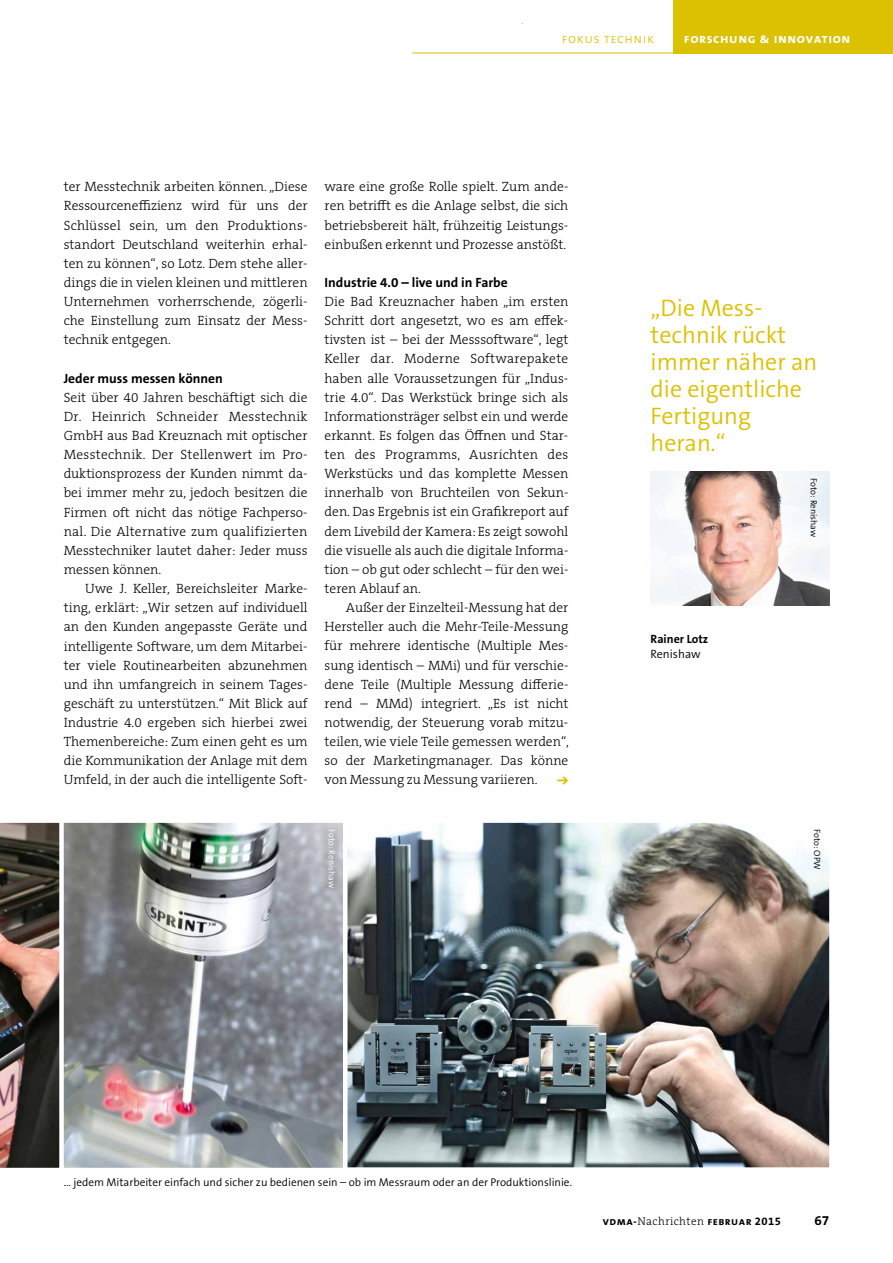
<style>
.page{position:relative;width:893px;height:1263px;background:#fff}
.page>*{position:absolute;margin:0;border:0;box-sizing:border-box;transform-origin:0 0}
.t1{font:300 24px/27px "The Sans B W4";color:#dcc100}
.t2{font:300 13.5px/19.2px "The Serif B W3";color:#000;text-align:justify}
.t3{font:700 13.5px "The Sans B W7";color:#000}
.t4{font:13.5px "The Sans Bold Caps";letter-spacing:.04em;color:#fff}
.t5{font:13.5px "The Sans Light Caps";letter-spacing:.04em;color:#dcc100}
.t6{font:700 12px "The Sans B W7";color:#000}
.t7{font:300 12px "The Sans B W4";color:#000}
.t8{font:300 11.25px "The Sans B W4";color:#000}
.t9{font:11.25px "The Sans Bold Caps";letter-spacing:.04em;color:#000}
.t10{font:300 9px "The Sans B W4";color:#000}
.t11{font:300 9px "The Sans B W4";color:#fff}
.s1{font-family:"The Serif B W3";font-weight:300}
.s2{font-family:"The Sans B W7";font-weight:700}
</style>
<div class="page">
<img style="left:350px;top:822px;width:480px;height:346px">
<div style="left:673px;top:0;width:220px;height:53px;background:#dcc100"></div>
<hr style="left:412px;top:53px;width:261px;height:1px;background:#dcc100">
<svg style="left:66px;top:822px;width:284px;height:346px;background:#929498"></svg>
<img style="left:0;top:822px;width:66px;height:346px">
<img style="left:651px;top:471px;width:178px;height:134px">
<div style="left:321px;top:823px;width:24px;height:75px;background:#000;opacity:.75"></div>
<p class="t5" style="left:562px;top:27px;width:94px">fokus technik</p>
<p class="t4" style="left:684px;top:27px;width:168px">forschung &amp; innovation</p>
<p class="t2" style="left:64px;top:177px;width:245px">ter Messtechnik arbeiten können. „Diese Ressourceneffizienz wird für uns der Schlüssel sein, um den Produktions&shy;standort Deutschland weiterhin erhal&shy;ten zu können“, so Lotz. Dem stehe aller&shy;dings die in vielen kleinen und mittleren Unternehmen vorherrschende, zögerli&shy;che Einstellung zum Einsatz der Mess&shy;technik entgegen.</p>
<p class="t3" style="left:64px;top:369px;width:161px">Jeder muss messen können</p>
<p class="t2" style="left:64px;top:388px;width:245px">Seit über 40 Jahren beschäftigt sich die Dr. Heinrich Schneider Messtechnik GmbH aus Bad Kreuznach mit optischer Messtechnik. Der Stellenwert im Pro&shy;duktionsprozess der Kunden nimmt da&shy;bei immer mehr zu, jedoch besitzen die Firmen oft nicht das nötige Fachperso&shy;nal. Die Alternative zum qualifizierten Messtechniker lautet daher: Jeder muss messen können.</p>
<p class="t2" style="left:64px;top:579px;width:245px;text-indent:21px">Uwe J. Keller, Bereichsleiter Marke&shy;ting, erklärt: „Wir setzen auf individuell an den Kunden angepasste Geräte und intelligente Software, um dem Mitarbei&shy;ter viele Routinearbeiten abzunehmen und ihn umfangreich in seinem Tages&shy;geschäft zu unterstützen.“ Mit Blick auf Industrie 4.0 ergeben sich hierbei zwei Themenbereiche: Zum einen geht es um die Kommunikation der Anlage mit dem Umfeld, in der auch die intelligente Soft-</p>
<p class="t2" style="left:325px;top:177px;width:245px">ware eine große Rolle spielt. Zum ande&shy;ren betrifft es die Anlage selbst, die sich betriebsbereit hält, frühzeitig Leistungs&shy;einbußen erkennt und Prozesse anstößt.</p>
<p class="t3" style="left:325px;top:274px;width:185px">Industrie 4.0 – live und in Farbe</p>
<p class="t2" style="left:325px;top:292px;width:245px">Die Bad Kreuznacher haben „im ersten Schritt dort angesetzt, wo es am effek&shy;tivsten ist – bei der Messsoftware“, legt Keller dar. Moderne Softwarepakete haben alle Voraussetzungen für „Indus&shy;trie 4.0“. Das Werkstück bringe sich als Informationsträger selbst ein und werde erkannt. Es folgen das Öffnen und Star&shy;ten des Programms, Ausrichten des Werkstücks und das komplette Messen innerhalb von Bruchteilen von Sekun&shy;den. Das Ergebnis ist ein Grafikreport auf dem Livebild der Kamera: Es zeigt sowohl die visuelle als auch die digitale Informa&shy;tion – ob gut oder schlecht – für den wei&shy;teren Ablauf an.</p>
<p class="t2" style="left:325px;top:598px;width:246px;text-indent:21px">Außer der Einzelteil-Messung hat der Hersteller auch die Mehr-Teile-Messung für mehrere identische (Multiple Mes&shy;sung identisch – MMi) und für verschie&shy;dene Teile (Multiple Messung differie&shy;rend – MMd) integriert. „Es ist nicht notwendig, der Steuerung vorab mitzu&shy;teilen, wie viele Teile gemessen werden“, so der Marketingmanager. Das könne von Messung zu Messung variieren.</p>
<h1 class="t1" style="left:651px;top:295px;width:168px">„Die Mess&shy;technik rückt immer näher an die eigentliche<br>Fertigung heran.“</h1>
<p class="t6" style="left:651px;top:631px;width:59px">Rainer Lotz</p>
<p class="t7" style="left:651px;top:646px;width:52px">Renishaw</p>
<p class="t10" style="left:820px;top:478px;width:61px;rotate:90deg">Foto: Renishaw</p>
<p class="t11" style="left:338px;top:829px;width:61px;rotate:90deg">Foto: Renishaw</p>
<p class="t10" style="left:823px;top:829px;width:43px;rotate:90deg">Foto: OPW</p>
<p class="t8" style="left:64px;top:1175px;width:510px">... jedem Mitarbeiter einfach und sicher zu bedienen sein – ob im Messraum oder an der Produktionslinie.</p>
<p class="t9" style="left:603px;top:1211px;width:180px">vdma-<span class="s1">Nachrichten</span> februar <span class="s2">2015</span></p>
<p class="t3" style="left:814px;top:1211px;width:16px">67</p>
</div>
